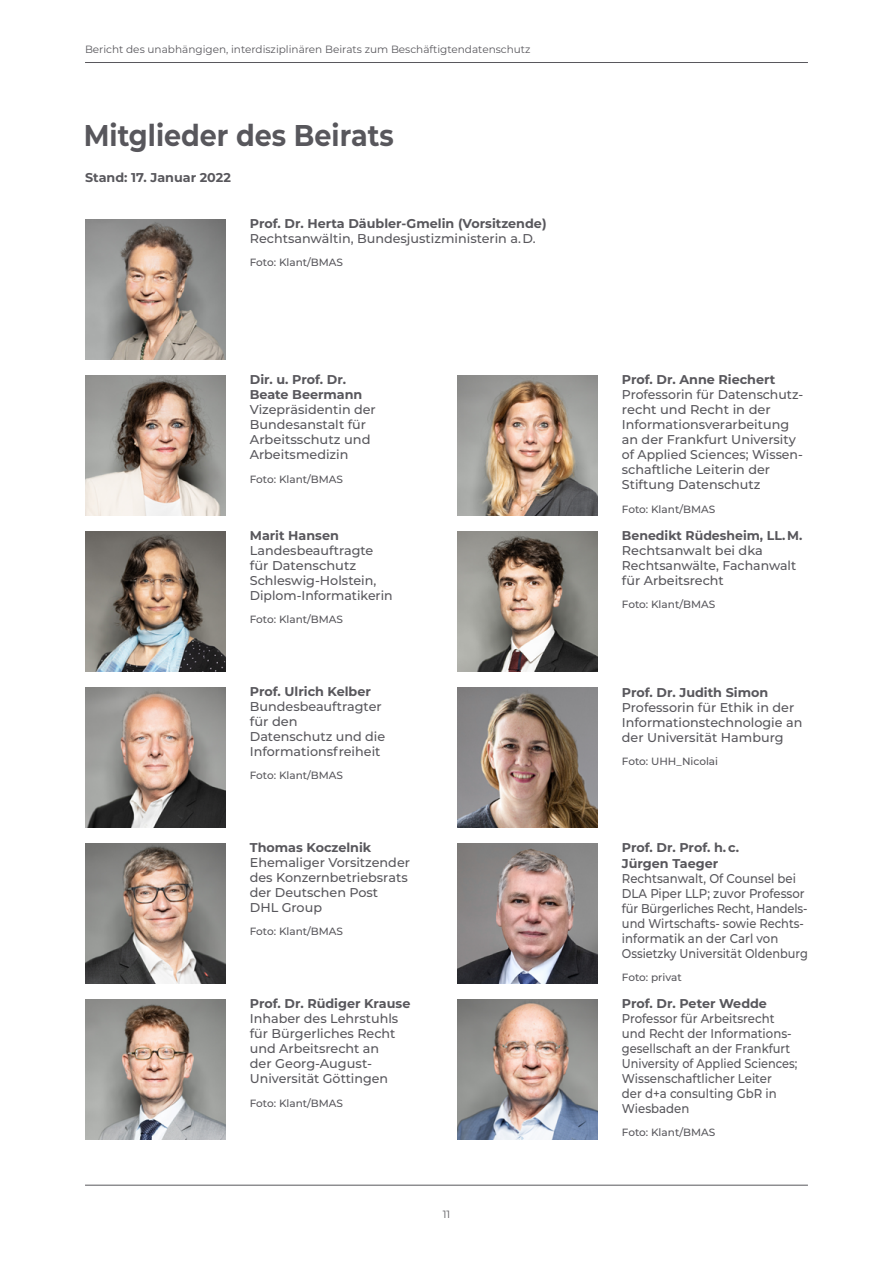
<style>
.page{position:relative;width:893px;height:1263px;background:#fff}
.page>*{position:absolute;margin:0;border:0;box-sizing:border-box;transform-origin:0 0}
.t1{font:700 30px "Montserrat";color:#58575c;scale:.9 1}
.t2{font:500 12.75px/15px "Montserrat";color:#58575c}
.t3{font:500 12.75px/15px "Montserrat";color:#58575c;scale:.92 1}
.t4{font:700 12.75px/15.3px "Montserrat";color:#58575c}
.t5{font:500 10.5px "Montserrat";color:#58575c}
.t6{font:10.5px "Montserrat";color:#58575c}
</style>
<div class="page">
<hr style="left:85px;top:62px;width:723px;height:1px;background:#58575c">
<hr style="left:85px;top:1185px;width:723px;height:1px;background:#58575c">
<img style="left:85px;top:219px;width:140px;height:140px">
<img style="left:85px;top:375px;width:140px;height:140px">
<img style="left:85px;top:531px;width:140px;height:140px">
<img style="left:85px;top:687px;width:140px;height:140px">
<img style="left:85px;top:843px;width:140px;height:140px">
<img style="left:85px;top:999px;width:140px;height:141px">
<img style="left:457px;top:375px;width:140px;height:140px">
<img style="left:457px;top:531px;width:140px;height:140px">
<img style="left:457px;top:687px;width:140px;height:140px">
<img style="left:457px;top:843px;width:140px;height:140px">
<img style="left:457px;top:999px;width:140px;height:141px">
<p class="t6" style="left:85px;top:42px;width:447px">Bericht des unabhängigen, interdisziplinären Beirats zum Beschäftigtendatenschutz</p>
<h2 class="t1" style="left:84px;top:113px;width:346px">Mitglieder des Beirats</h2>
<h3 class="t4" style="left:85px;top:169px;width:147px">Stand: 17. Januar 2022</h3>
<h4 class="t4" style="left:250px;top:215px;width:298px">Prof. Dr. Herta Däubler-Gmelin (Vorsitzende)</h4>
<p class="t2" style="left:250px;top:230px;width:287px">Rechtsanwältin, Bundesjustizministerin a. D.</p>
<p class="t5" style="left:250px;top:255px;width:95px">Foto: Klant/BMAS</p>
<h4 class="t4" style="left:250px;top:371px;width:114px">Dir. u. Prof. Dr.<br>Beate Beermann</h4>
<p class="t2" style="left:250px;top:402px;width:128px">Vizepräsidentin der<br>Bundesanstalt für<br>Arbeitsschutz und<br>Arbeitsmedizin</p>
<p class="t5" style="left:250px;top:471px;width:95px">Foto: Klant/BMAS</p>
<h4 class="t4" style="left:250px;top:527px;width:91px">Marit Hansen</h4>
<p class="t2" style="left:250px;top:542px;width:144px">Landesbeauftragte für Datenschutz<br>Schleswig-Holstein,<br>Diplom-Informatikerin</p>
<p class="t5" style="left:250px;top:612px;width:95px">Foto: Klant/BMAS</p>
<h4 class="t4" style="left:250px;top:683px;width:123px">Prof. Ulrich Kelber</h4>
<p class="t2" style="left:250px;top:698px;width:137px">Bundesbeauftragter für den<br>Datenschutz und die<br>Informationsfreiheit</p>
<p class="t5" style="left:250px;top:768px;width:95px">Foto: Klant/BMAS</p>
<h4 class="t4" style="left:250px;top:839px;width:123px">Thomas Koczelnik</h4>
<p class="t2" style="left:250px;top:855px;width:162px">Ehemaliger Vorsitzender des Konzernbetriebsrats der Deutschen Post<br>DHL Group</p>
<p class="t5" style="left:250px;top:924px;width:95px">Foto: Klant/BMAS</p>
<h4 class="t4" style="left:250px;top:995px;width:162px">Prof. Dr. Rüdiger Krause</h4>
<p class="t2" style="left:250px;top:1011px;width:150px">Inhaber des Lehrstuhls für Bürgerliches Recht und Arbeitsrecht an der Georg-August-<br>Universität Göttingen</p>
<p class="t5" style="left:250px;top:1096px;width:95px">Foto: Klant/BMAS</p>
<p class="t6" style="left:443px;top:1207px;width:9px">11</p>
<h4 class="t4" style="left:622px;top:371px;width:155px">Prof. Dr. Anne Riechert</h4>
<p class="t2" style="left:622px;top:386px;width:183px">Professorin für Datenschutz&shy;recht und Recht in der<br>Informationsverarbeitung an der Frankfurt University of Applied Sciences; Wissen&shy;schaftliche Leiterin der<br>Stiftung Datenschutz</p>
<p class="t5" style="left:622px;top:501px;width:95px">Foto: Klant/BMAS</p>
<h4 class="t4" style="left:622px;top:527px;width:182px">Benedikt Rüdesheim, LL. M.</h4>
<p class="t2" style="left:622px;top:542px;width:176px">Rechtsanwalt bei dka<br>Rechtsanwälte, Fachanwalt für Arbeitsrecht</p>
<p class="t5" style="left:622px;top:597px;width:95px">Foto: Klant/BMAS</p>
<h4 class="t4" style="left:622px;top:684px;width:148px">Prof. Dr. Judith Simon</h4>
<p class="t2" style="left:622px;top:699px;width:182px">Professorin für Ethik in der<br>Informationstechnologie an der Universität Hamburg</p>
<p class="t5" style="left:622px;top:754px;width:98px">Foto: UHH_Nicolai</p>
<h4 class="t4" style="left:622px;top:839px;width:119px">Prof. Dr. Prof. h. c.<br>Jürgen Taeger</h4>
<p class="t3" style="left:622px;top:870px;width:204px">Rechtsanwalt, Of Counsel bei<br>DLA Piper LLP; zuvor Professor für Bürgerliches Recht, Handels&shy;und Wirtschafts- sowie Rechts&shy;informatik an der Carl von<br>Ossietzky Universität Oldenburg</p>
<p class="t5" style="left:622px;top:969px;width:61px">Foto: privat</p>
<h4 class="t4" style="left:622px;top:995px;width:147px">Prof. Dr. Peter Wedde</h4>
<p class="t3" style="left:622px;top:1011px;width:192px">Professor für Arbeitsrecht und Recht der Informations&shy;gesellschaft an der Frankfurt<br>University of Applied Sciences;<br>Wissenschaftlicher Leiter<br>der d+a consulting GbR in<br>Wiesbaden</p>
<p class="t5" style="left:622px;top:1125px;width:95px">Foto: Klant/BMAS</p>
</div>
